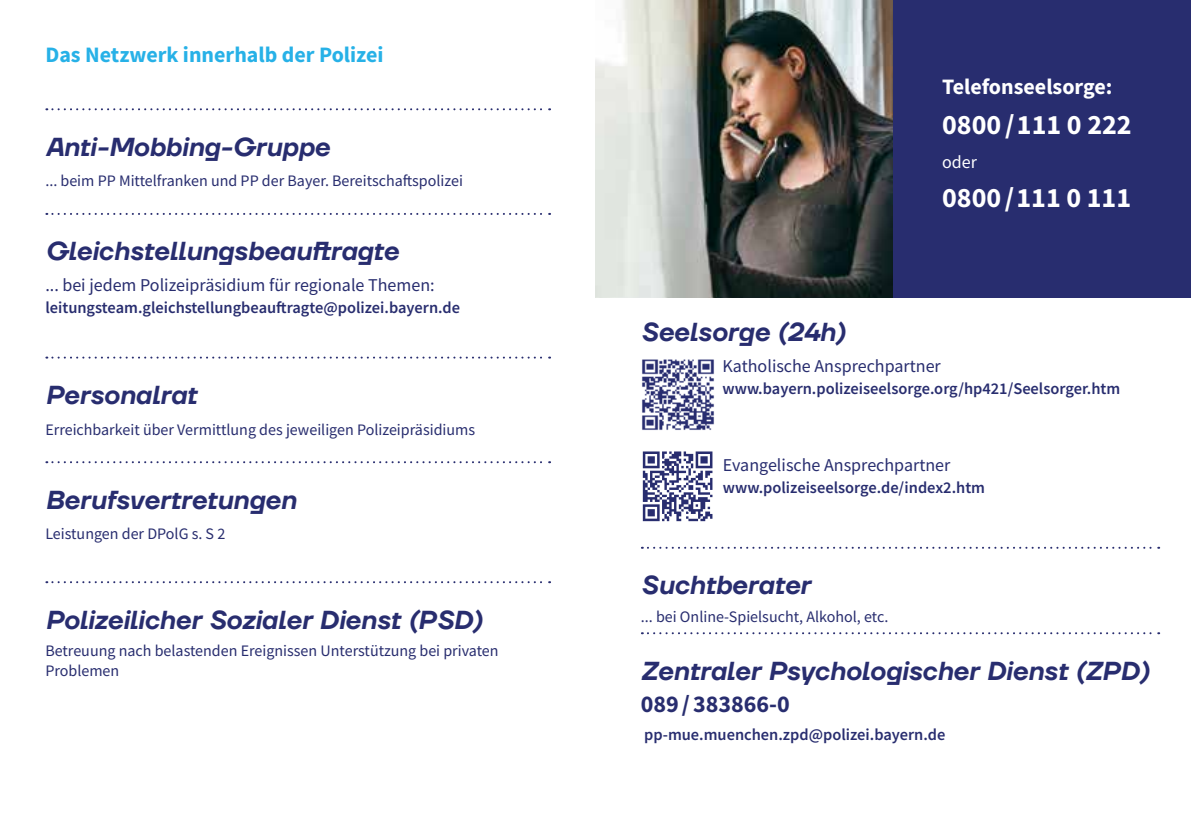
<style>
.page{position:relative;width:1191px;height:840px;background:#fff}
.page>*{position:absolute;margin:0;border:0;box-sizing:border-box;transform-origin:0 0}
.t1{font:700 28px "Source Sans Pro";color:#fff}
.t2{font:italic 600 26px "TT Firs Neue";color:#282d6f}
.t3{font:700 24px "Source Sans Pro";color:#282d6f}
.t4{font:700 22px "Source Sans Pro";color:#27b1e7}
.t5{font:700 22px "Source Sans Pro";color:#fff}
.t6{font:18px "Source Sans Pro";color:#282d6f}
.t7{font:18px "Source Sans Pro";color:#fff}
.t8{font:600 16.4px "Source Sans Pro";color:#282d6f}
.t9{font:16px/19.2px "Source Sans Pro";color:#282d6f}
</style>
<div class="page">
<svg style="left:642px;top:546px;width:517px;height:2px"></svg>
<svg style="left:642px;top:632px;width:517px;height:2px"></svg>
<img style="left:595px;top:0;width:298px;height:298px">
<div style="left:893px;top:0;width:298px;height:298px;background:#282d6f"></div>
<svg style="left:46px;top:108px;width:504px;height:2px"></svg>
<svg style="left:46px;top:213px;width:504px;height:2px"></svg>
<svg style="left:46px;top:356px;width:504px;height:2px"></svg>
<svg style="left:46px;top:461px;width:504px;height:2px"></svg>
<svg style="left:46px;top:581px;width:504px;height:2px"></svg>
<img style="left:642px;top:359px;width:72px;height:71px">
<svg style="left:643px;top:451px;width:69px;height:70px"></svg>
<h3 class="t4" style="left:45px;top:40px;width:340px">Das Netzwerk innerhalb der Polizei</h3>
<h2 class="t2" style="left:45px;top:129px;width:286px">Anti-Mobbing-Gruppe</h2>
<p class="t9" style="left:45px;top:171px;width:419px">... beim PP Mittelfranken und PP der Bayer. Bereitschaftspolizei</p>
<h2 class="t2" style="left:45px;top:233px;width:355px">Gleichstellungsbeauftragte</h2>
<p class="t6" style="left:45px;top:273px;width:391px">... bei jedem Polizeipräsidium für regionale Themen:</p>
<p class="t8" style="left:45px;top:296px;width:416px">leitungsteam.gleichstellungbeauftragte@polizei.bayern.de</p>
<h2 class="t2" style="left:45px;top:377px;width:153px">Personalrat</h2>
<p class="t9" style="left:45px;top:419px;width:431px">Erreichbarkeit über Vermittlung des jeweiligen Polizeipräsidiums</p>
<h2 class="t2" style="left:45px;top:481px;width:252px">Berufsvertretungen</h2>
<p class="t9" style="left:45px;top:524px;width:181px">Leistungen der DPolG s. S 2</p>
<h2 class="t2" style="left:45px;top:601px;width:439px">Polizeilicher Sozialer Dienst (PSD)</h2>
<p class="t9" style="left:45px;top:641px;width:455px">Betreuung nach belastenden Ereignissen Unterstützung bei privaten<br>Problemen</p>
<h3 class="t5" style="left:942px;top:72px;width:172px">Telefonseelsorge:</h3>
<h1 class="t1" style="left:942px;top:105px;width:191px">0800 /111 0 222</h1>
<p class="t7" style="left:942px;top:150px;width:36px">oder</p>
<h1 class="t1" style="left:942px;top:179px;width:190px">0800 /111 0 111</h1>
<h2 class="t2" style="left:641px;top:314px;width:206px">Seelsorge (24h)</h2>
<p class="t6" style="left:722px;top:354px;width:220px">Katholische Ansprechpartner</p>
<p class="t8" style="left:722px;top:377px;width:399px">www.bayern.polizeiseelsorge.org/hp421/Seelsorger.htm</p>
<p class="t6" style="left:723px;top:453px;width:229px">Evangelische Ansprechpartner</p>
<p class="t8" style="left:723px;top:476px;width:264px">www.polizeiseelsorge.de/index2.htm</p>
<h2 class="t2" style="left:641px;top:567px;width:171px">Suchtberater</h2>
<p class="t9" style="left:641px;top:606px;width:249px">... bei Online-Spielsucht, Alkohol, etc.</p>
<h2 class="t2" style="left:641px;top:652px;width:510px">Zentraler Psychologischer Dienst (ZPD)</h2>
<h3 class="t3" style="left:641px;top:687px;width:150px">089/383866-0</h3>
<p class="t8" style="left:644px;top:723px;width:303px">pp-mue.muenchen.zpd@polizei.bayern.de</p>
</div>
